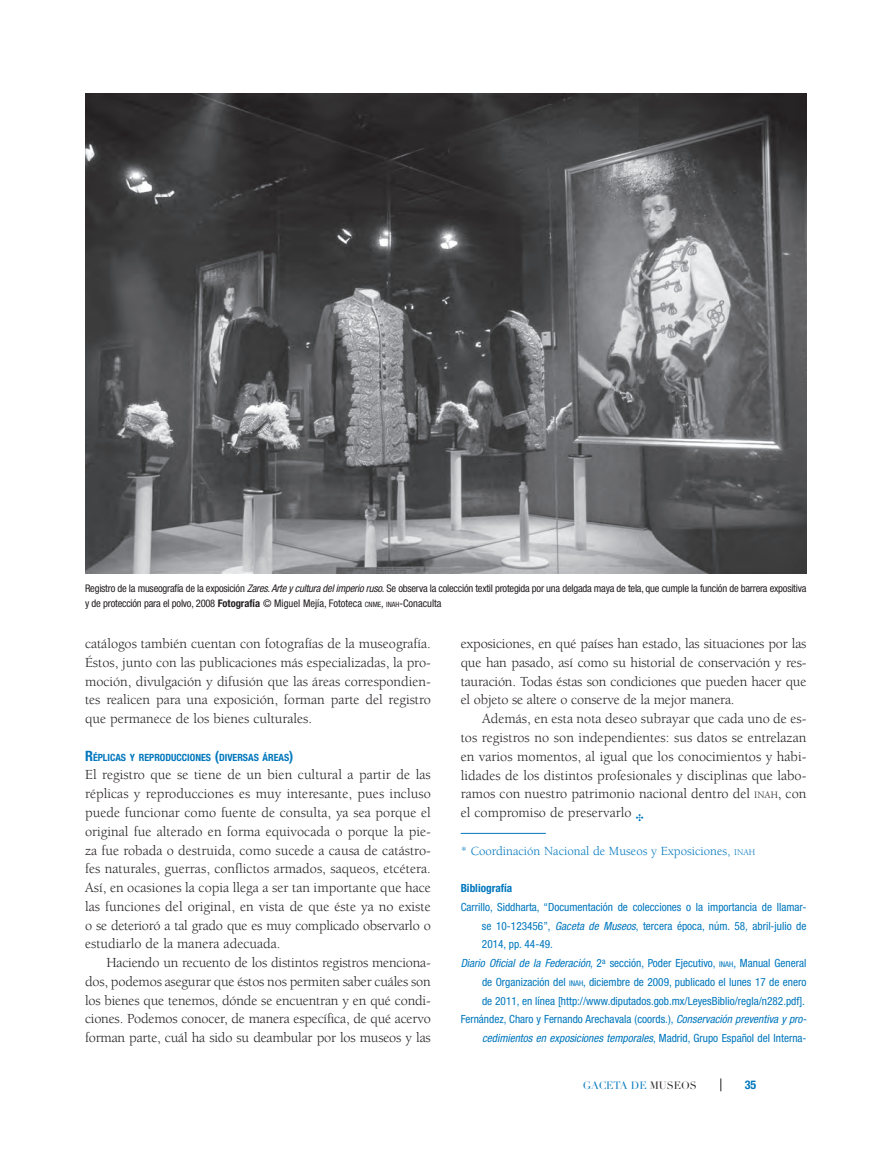
<style>
.page{position:relative;width:881px;height:1149px;background:#fff}
.page>*{position:absolute;margin:0;border:0;box-sizing:border-box;transform-origin:0 0}
.t1{font:14.25px/18.8px "Berkeley";letter-spacing:-.005em;color:#231f20;text-align:justify}
.t2{font:12.75px "Berkeley";color:#0077bd}
.t3{font:700 condensed 12px "Helvetica Neue";color:#0077bd}
.t4{font:condensed 11.25px "Helvetica Neue";color:#0077bd}
.t5{font:italic condensed 11.25px "Helvetica Neue";color:#0077bd}
.t6{font:700 condensed 11.25px "Helvetica Neue";color:#0077bd}
.t7{font:condensed 10.5px/15px "Helvetica Neue";letter-spacing:-.02em;color:#231f20}
.t8{font:10.5px "Didot LH";letter-spacing:-.005em;color:#0077bd}
.t9{font:700 condensed 10.05px "Helvetica Neue";color:#0077bd}
.s1{font-style:italic}
.s2{font-weight:700}
.s3{font-size:7.35px}
.s4{font-style:inherit}
.s5{font-size:14.25px}
.s6{font-size:10.05px}
.s7{color:#0077bd}
.s8{font-size:8.85px}
.s9{font-size:7.8px}
.s10{font-style:normal}
.s11{color:#231f20}
</style>
<div class="page">
<svg style="left:720px;top:1078px;width:1px;height:12px"></svg>
<hr style="left:460px;top:832px;width:85px;height:1px;background:#0077bd">
<img style="left:85px;top:94px;width:721px;height:479px">
<p class="t7" style="left:85px;top:581px;width:722px">Registro de la museografía de la exposición <span class="s1">Zares. Arte y cultura del imperio ruso.</span> Se observa la colección textil protegida por una delgada maya de tela, que cumple la función de barrera expositiva y de protección para el polvo, 2008 <span class="s2">Fotografía</span> © Miguel Mejía, Fototeca <span class="s3">CNME</span><span class="s4">,</span> <span class="s3">INAH</span><span class="s4">-</span>Conaculta</p>
<p class="t1" style="left:85px;top:634px;width:347px">catálogos también cuentan con fotografías de la museografía.<br>Éstos, junto con las publicaciones más especializadas, la pro&shy;moción, divulgación y difusión que las áreas correspondien&shy;tes realicen para una exposición, forman parte del registro que permanece de los bienes culturales.</p>
<p class="t9" style="left:85px;top:750px;width:210px"><span class="s5">R</span>ÉPLICAS Y REPRODUCCIONES <span class="s5">(</span>DIVERSAS ÁREAS<span class="s5">)</span></p>
<p class="t1" style="left:85px;top:765px;width:347px">El registro que se tiene de un bien cultural a partir de las réplicas y reproducciones es muy interesante, pues incluso puede funcionar como fuente de consulta, ya sea porque el original fue alterado en forma equivocada o porque la pie&shy;za fue robada o destruida, como sucede a causa de catástro&shy;fes naturales, guerras, conflictos armados, saqueos, etcétera.<br>Así, en ocasiones la copia llega a ser tan importante que hace las funciones del original, en vista de que éste ya no existe o se deterioró a tal grado que es muy complicado observarlo o estudiarlo de la manera adecuada.</p>
<p class="t1" style="left:85px;top:953px;width:347px;text-indent:21px">Haciendo un recuento de los distintos registros menciona&shy;dos, podemos asegurar que éstos nos permiten saber cuáles son los bienes que tenemos, dónde se encuentran y en qué condi&shy;ciones. Podemos conocer, de manera específica, de qué acervo forman parte, cuál ha sido su deambular por los museos y las</p>
<p class="t1" style="left:460px;top:634px;width:347px">exposiciones, en qué países han estado, las situaciones por las que han pasado, así como su historial de conservación y res&shy;tauración. Todas éstas son condiciones que pueden hacer que el objeto se altere o conserve de la mejor manera.</p>
<p class="t1" style="left:460px;top:709px;width:347px;text-indent:21px">Además, en esta nota deseo subrayar que cada uno de es&shy;tos registros no son independientes: sus datos se entrelazan en varios momentos, al igual que los conocimientos y habi&shy;lidades de los distintos profesionales y disciplinas que labo&shy;ramos con nuestro patrimonio nacional dentro del <span class="s6">INAH</span>, con el compromiso de preservarlo <span class="s7">✣</span></p>
<p class="t2" style="left:460px;top:843px;width:296px">* Coordinación Nacional de Museos y Exposiciones, <span class="s8">INAH</span></p>
<p class="t6" style="left:460px;top:881px;width:53px">Bibliografía</p>
<p class="t4" style="left:460px;top:900px;width:347px">Carrillo, Siddharta, “Documentación de colecciones o la importancia de llamar-</p>
<p class="t4" style="left:482px;top:918px;width:326px">se 10-123456”, <span class="s1">Gaceta de Museos</span>, tercera época, núm. 58<span class="s1">,</span> abril-julio de</p>
<p class="t4" style="left:482px;top:937px;width:72px">2014, pp. 44-49.</p>
<p class="t4" style="left:460px;top:956px;width:347px"><span class="s1">Diario Oficial de la Federación</span>, 2<sup>a</sup> sección, Poder Ejecutivo, <span class="s9">INAH</span>, Manual General</p>
<p class="t4" style="left:482px;top:975px;width:326px">de Organización del <span class="s9">INAH</span>, diciembre de 2009, publicado el lunes 17 de enero</p>
<p class="t4" style="left:482px;top:993px;width:324px">de 2011, en línea [http://www.diputados.gob.mx/LeyesBiblio/regla/n282.pdf].</p>
<p class="t4" style="left:460px;top:1012px;width:347px">Fernández, Charo y Fernando Arechavala (coords.), <span class="s1">Conservación preventiva y pro-</span></p>
<p class="t5" style="left:482px;top:1031px;width:326px">cedimientos en exposiciones temporales<span class="s10">, Madrid, Grupo Español del Interna-</span></p>
<p class="t8" style="left:582px;top:1078px;width:115px">GACETA DE <span class="s11">MUSEOS</span></p>
<p class="t3" style="left:744px;top:1077px;width:13px">35</p>
</div>
